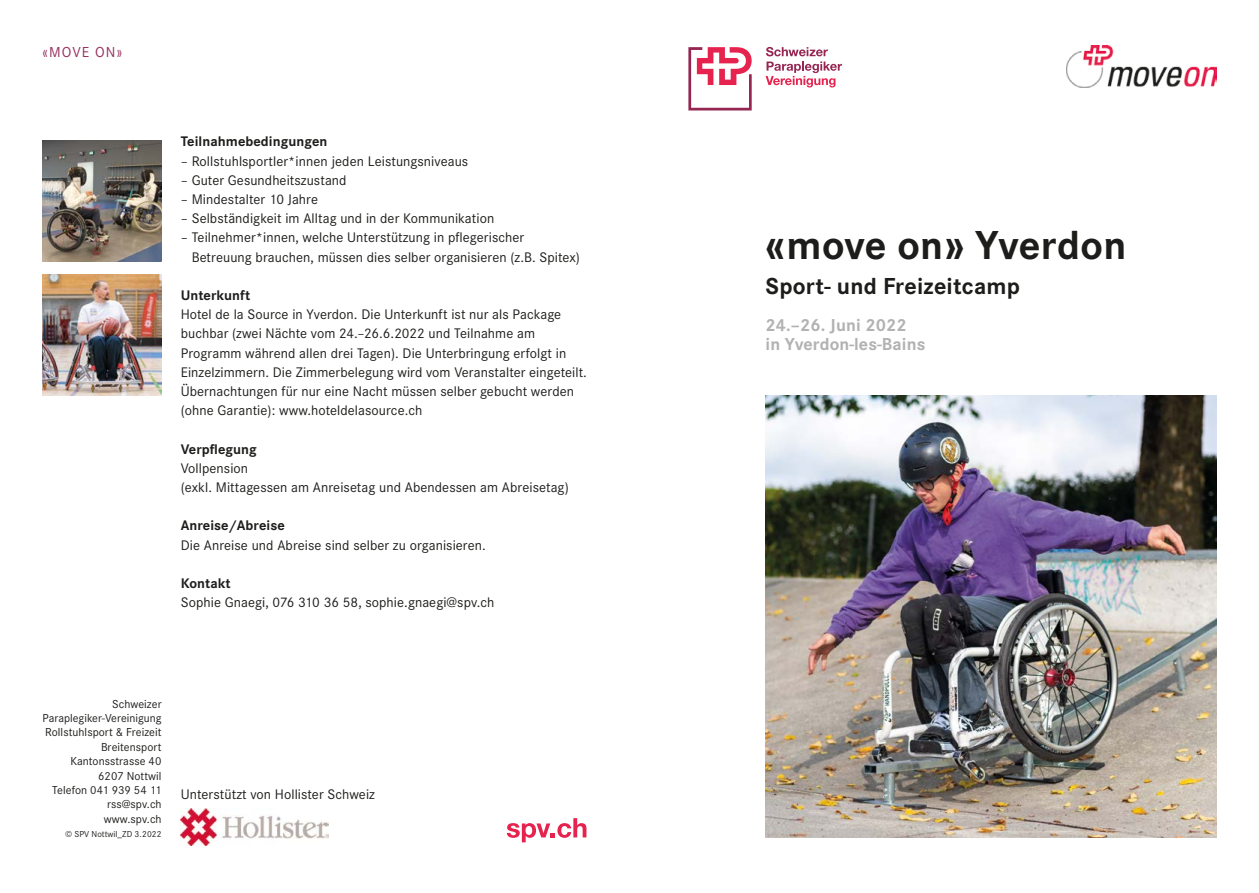
<style>
.page{position:relative;width:1259px;height:893px;background:#fff}
.page>*{position:absolute;margin:0;border:0;box-sizing:border-box;transform-origin:0 0}
.t1{font:700 42px "Corporate S";letter-spacing:.01em;color:#1d1d1b}
.t2{font:700 24px "Corporate S";letter-spacing:.01em;color:#1d1d1b}
.t3{font:700 18px/19.5px "Corporate S";letter-spacing:.005em;color:#b3b2b2}
.t4{font:15px "Corporate S";letter-spacing:.07em;color:#962d5d}
.t5{font:14.4px/19.2px "Corporate S";letter-spacing:.005em;color:#1d1d1b}
.t6{font:700 14.4px "Corporate S";letter-spacing:.005em;color:#1d1d1b}
.t7{font:12px/14.4px "Corporate S";letter-spacing:.005em;color:#1d1d1b;text-align:right}
.t8{font:9px "Corporate S";letter-spacing:.005em;color:#1d1d1b}
</style>
<div class="page">
<svg style="left:507px;top:818px;width:79px;height:24px"></svg>
<img style="left:765px;top:395px;width:451px;height:443px">
<img style="left:43px;top:140px;width:119px;height:122px">
<img style="left:1066px;top:46px;width:150px;height:42px">
<img style="left:181px;top:809px;width:148px;height:36px">
<img style="left:43px;top:275px;width:119px;height:120px">
<svg style="left:688px;top:47px;width:63px;height:63px"></svg>
<svg style="left:766px;top:47px;width:62px;height:9px"></svg>
<svg style="left:765px;top:62px;width:77px;height:25px"></svg>
<p class="t4" style="left:43px;top:41px;width:81px">«MOVE ON»</p>
<p class="t6" style="left:181px;top:130px;width:148px">Teilnahmebedingungen</p>
<p class="t5" style="left:181px;top:150px;width:289px">– Rollstuhlsportler*innen jeden Leistungsniveaus</p>
<p class="t5" style="left:181px;top:169px;width:167px">– Guter Gesundheitszustand</p>
<p class="t5" style="left:181px;top:189px;width:139px">– Mindestalter 10 Jahre</p>
<p class="t5" style="left:181px;top:208px;width:315px">– Selbständigkeit im Alltag und in der Kommunikation</p>
<p class="t5" style="left:192px;top:227px;width:390px;text-indent:-11px">– Teilnehmer*innen, welche Unterstützung in pflegerischer<br>Betreuung brauchen, müssen dies selber organisieren (z.B. Spitex)</p>
<p class="t6" style="left:181px;top:284px;width:71px">Unterkunft</p>
<p class="t5" style="left:181px;top:304px;width:408px">Hotel de la Source in Yverdon. Die Unterkunft ist nur als Package buchbar (zwei Nächte vom 24.–26.6.2022 und Teilnahme am Programm während allen drei Tagen). Die Unterbringung erfolgt in Einzelzimmern. Die Zimmerbelegung wird vom Veranstalter eingeteilt.<br>Übernachtungen für nur eine Nacht müssen selber gebucht werden (ohne Garantie): www.hoteldelasource.ch</p>
<p class="t6" style="left:181px;top:437px;width:78px">Verpflegung</p>
<p class="t5" style="left:181px;top:457px;width:389px">Vollpension<br>(exkl. Mittagessen am Anreisetag und Abendessen am Abreisetag)</p>
<p class="t6" style="left:181px;top:514px;width:106px">Anreise/Abreise</p>
<p class="t5" style="left:181px;top:534px;width:307px">Die Anreise und Abreise sind selber zu organisieren.</p>
<p class="t6" style="left:181px;top:572px;width:51px">Kontakt</p>
<p class="t5" style="left:181px;top:592px;width:315px">Sophie Gnaegi, 076 310 36 58, sophie.gnaegi@spv.ch</p>
<p class="t7" style="left:43px;top:696px;width:121px">Schweizer<br>Paraplegiker-Vereinigung<br>Rollstuhlsport &amp; Freizeit<br>Breitensport<br>Kantonsstrasse 40<br>6207 Nottwil<br>Telefon 041 939 54 11 rss@spv.ch<br>www.spv.ch</p>
<p class="t8" style="left:65px;top:828px;width:98px">© SPV Nottwil_ZD 3.2022</p>
<p class="t5" style="left:181px;top:784px;width:196px">Unterstützt von Hollister Schweiz</p>
<h1 class="t1" style="left:765px;top:212px;width:362px">«move on» Yverdon</h1>
<h2 class="t2" style="left:765px;top:267px;width:256px">Sport- und Freizeitcamp</h2>
<p class="t3" style="left:765px;top:314px;width:161px">24.–26. Juni 2022 in Yverdon-les-Bains</p>
</div>
